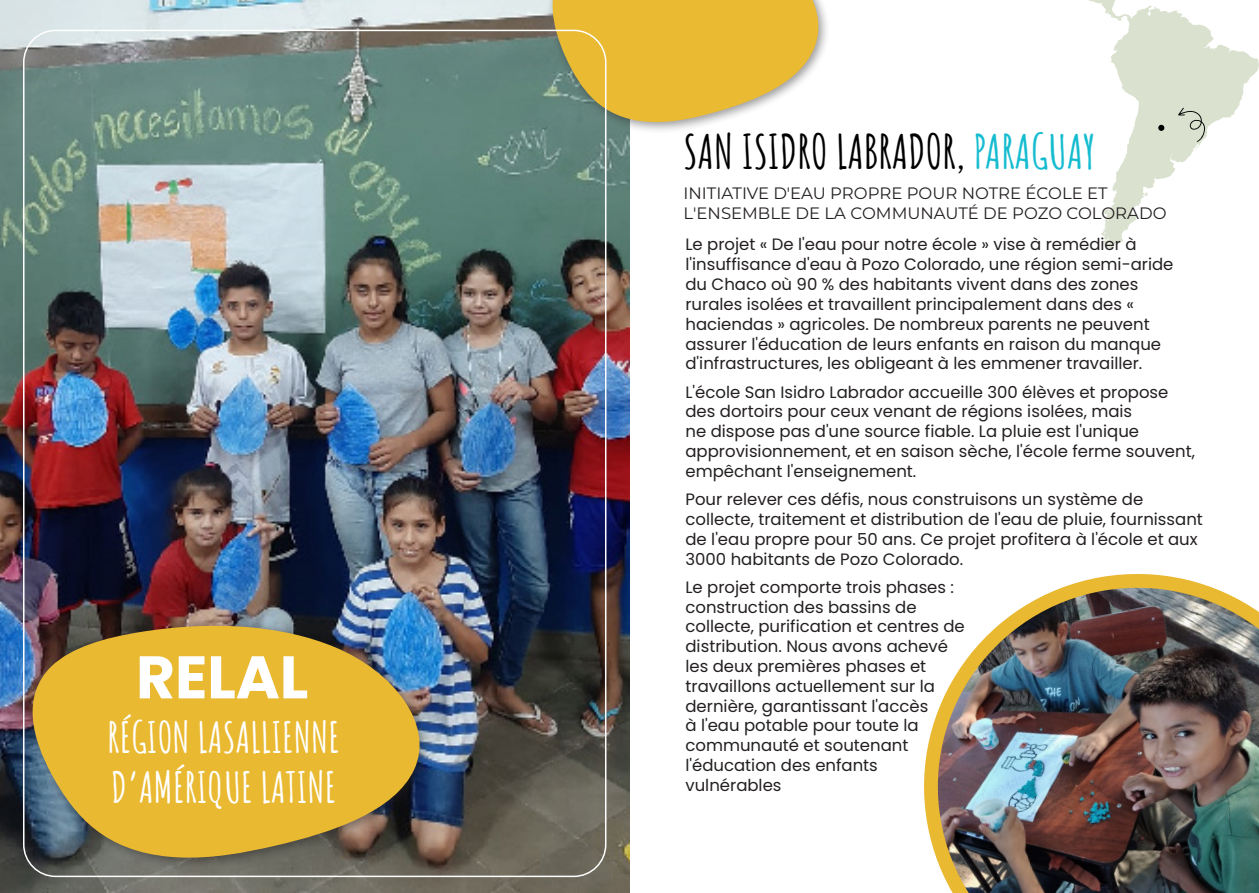
<style>
.page{position:relative;width:1259px;height:893px;background:#fff}
.page>*{position:absolute;margin:0;border:0;box-sizing:border-box;transform-origin:0 0}
.t1{font:700 60px "Poppins";letter-spacing:-.005em;color:#fff}
.t2{font:700 46.5px "Amatic SC";color:#000}
.t3{font:700 42px/50.4px "Amatic SC";color:#fff}
.t4{font:16.5px/19.8px "Poppins";color:#231f20}
.t5{font:16.5px/19.8px "Montserrat";color:#231f20}
.s1{color:#15bcd0}
</style>
<div class="page">
<img style="left:0;top:0;width:629px;height:893px">
<div style="left:547px;top:0;width:283px;height:134px;background:#231f20;opacity:.45"></div>
<svg style="left:544px;top:0;width:285px;height:123px;background:#dcbc58"></svg>
<div style="left:27px;top:620px;width:405px;height:250px;background:#231f20;opacity:.45"></div>
<img style="left:21px;top:624px;width:414px;height:235px">
<svg style="left:1089px;top:0;width:170px;height:250px"></svg>
<img style="left:924px;top:574px;width:335px;height:319px">
<p class="t1" style="left:136px;top:643px;width:174px">RELAL</p>
<p class="t3" style="left:107px;top:709px;width:234px">RÉGION LASALLIENNE<br>D’AMÉRIQUE LATINE</p>
<p class="t2" style="left:683px;top:116px;width:414px">SAN ISIDRO LABRADOR, <span class="s1">PARAGUAY</span></p>
<p class="t5" style="left:683px;top:182px;width:484px">INITIATIVE D'EAU PROPRE POUR NOTRE ÉCOLE ET<br>L'ENSEMBLE DE LA COMMUNAUTÉ DE POZO COLORADO</p>
<p class="t4" style="left:685px;top:235px;width:489px">Le projet « De l'eau pour notre école » vise à remédier à l'insuffisance d'eau à Pozo Colorado, une région semi-aride du Chaco où 90 % des habitants vivent dans des zones rurales isolées et travaillent principalement dans des « haciendas » agricoles. De nombreux parents ne peuvent assurer l'éducation de leurs enfants en raison du manque d'infrastructures, les obligeant à les emmener travailler.</p>
<p class="t4" style="left:685px;top:382px;width:511px">L'école San Isidro Labrador accueille 300 élèves et propose des dortoirs pour ceux venant de régions isolées, mais<br>ne dispose pas d'une source fiable. La pluie est l'unique approvisionnement, et en saison sèche, l'école ferme souvent, empêchant l'enseignement.</p>
<p class="t4" style="left:685px;top:489px;width:519px">Pour relever ces défis, nous construisons un système de collecte, traitement et distribution de l'eau de pluie, fournissant de l'eau propre pour 50 ans. Ce projet profitera à l'école et aux 3000 habitants de Pozo Colorado.</p>
<p class="t4" style="left:685px;top:577px;width:281px">Le projet comporte trois phases : construction des bassins de collecte, purification et centres de distribution. Nous avons achevé les deux premières phases et travaillons actuellement sur la dernière, garantissant l'accès<br>à l'eau potable pour toute la communauté et soutenant l'éducation des enfants vulnérables</p>
</div>
